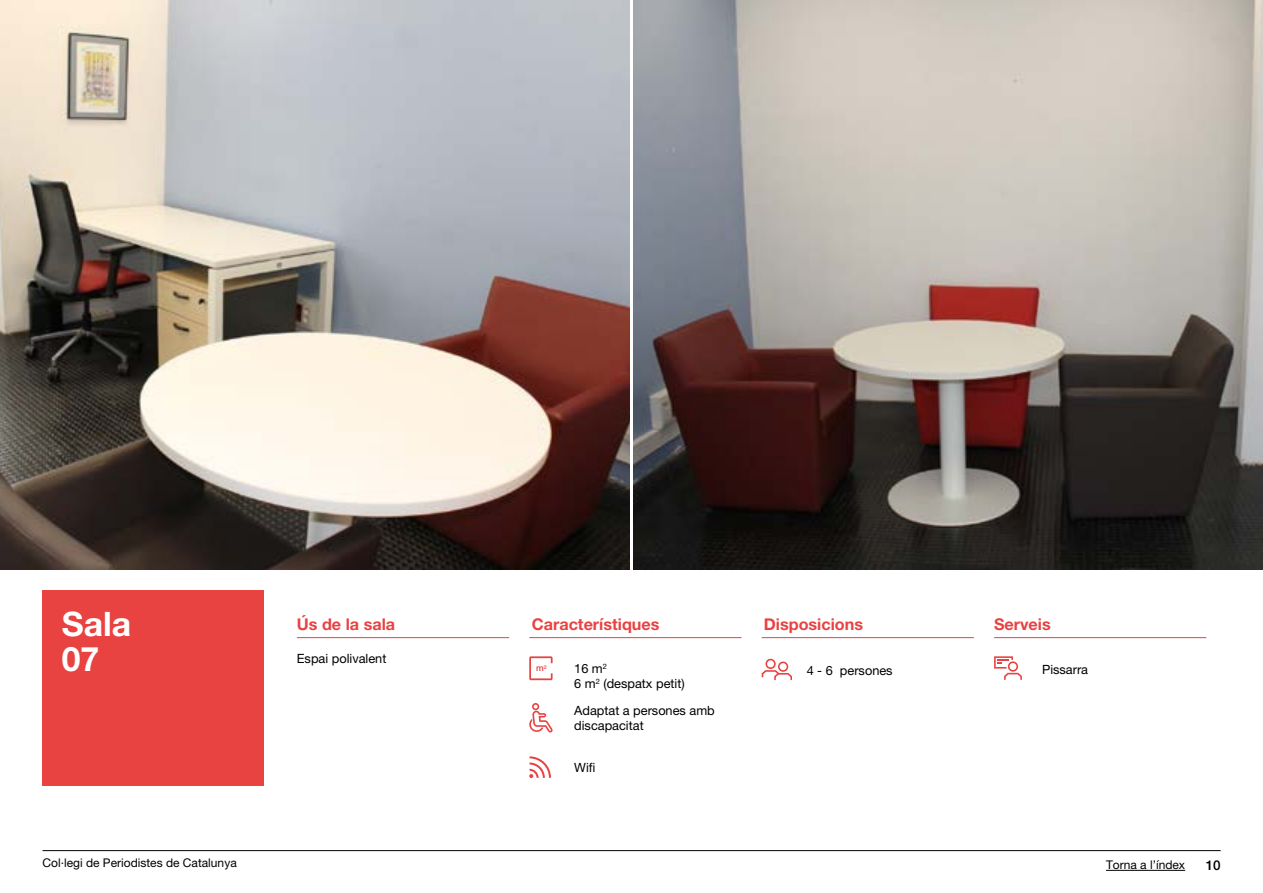
<style>
.page{position:relative;width:1263px;height:893px;background:#fff}
.page>*{position:absolute;margin:0;border:0;box-sizing:border-box;transform-origin:0 0}
.t1{font:700 33.75px/34.8px "Helvetica Neue LT Pro";color:#fff}
.t2{font:700 16.2px "Helvetica Neue LT Pro";color:#e84241}
.t3{font:500 13.5px "Helvetica Neue LT Pro";color:#000}
.t4{font:12.75px/15px "Helvetica Neue LT Pro";color:#000}
.t5{font:12px "Helvetica Neue LT Pro";color:#000}
.t6{font:500 8.85px "Helvetica Neue LT Pro";color:#e84241}
</style>
<div class="page">
<hr style="left:43px;top:850px;width:1178px;height:1px;background:#000">
<hr style="left:1106px;top:870px;width:79px;height:1px;background:#000">
<div style="left:43px;top:590px;width:221px;height:196px;background:#e84241"></div>
<svg style="left:529px;top:703px;width:24px;height:29px"></svg>
<svg style="left:529px;top:656px;width:23px;height:24px"></svg>
<svg style="left:529px;top:756px;width:22px;height:22px"></svg>
<hr style="left:297px;top:637px;width:212px;height:1px;background:#e84241">
<hr style="left:529px;top:637px;width:212px;height:1px;background:#e84241">
<hr style="left:762px;top:637px;width:212px;height:1px;background:#e84241">
<hr style="left:994px;top:637px;width:212px;height:1px;background:#e84241">
<svg style="left:762px;top:659px;width:30px;height:21px"></svg>
<img style="left:1px;top:0;width:1262px;height:570px">
<hr style="left:630px;top:0;width:3px;height:590px;background:#fff">
<svg style="left:994px;top:656px;width:28px;height:24px"></svg>
<h1 class="t1" style="left:62px;top:606px;width:71px">Sala<br>07</h1>
<p class="t2" style="left:297px;top:614px;width:100px">Ús de la sala</p>
<p class="t2" style="left:532px;top:614px;width:129px">Característiques</p>
<p class="t2" style="left:764px;top:614px;width:101px">Disposicions</p>
<p class="t2" style="left:994px;top:614px;width:58px">Serveis</p>
<p class="t4" style="left:807px;top:663px;width:87px">4 - 6 persones</p>
<p class="t4" style="left:1042px;top:661px;width:48px">Pissarra</p>
<p class="t4" style="left:297px;top:651px;width:91px">Espai polivalent</p>
<p class="t4" style="left:574px;top:661px;width:112px">16 m<sup>2<br></sup>6 m<sup>2</sup> (despatx petit)</p>
<p class="t4" style="left:574px;top:703px;width:142px">Adaptat a persones amb discapacitat</p>
<p class="t4" style="left:574px;top:759px;width:23px">Wifi</p>
<p class="t6" style="left:536px;top:663px;width:12px">m<sup>2</sup></p>
<p class="t5" style="left:43px;top:855px;width:196px">Col·legi de Periodistes de Catalunya</p>
<p class="t5" style="left:1106px;top:858px;width:81px">Torna a l’índex</p>
<p class="t3" style="left:1206px;top:857px;width:17px">10</p>
</div>
